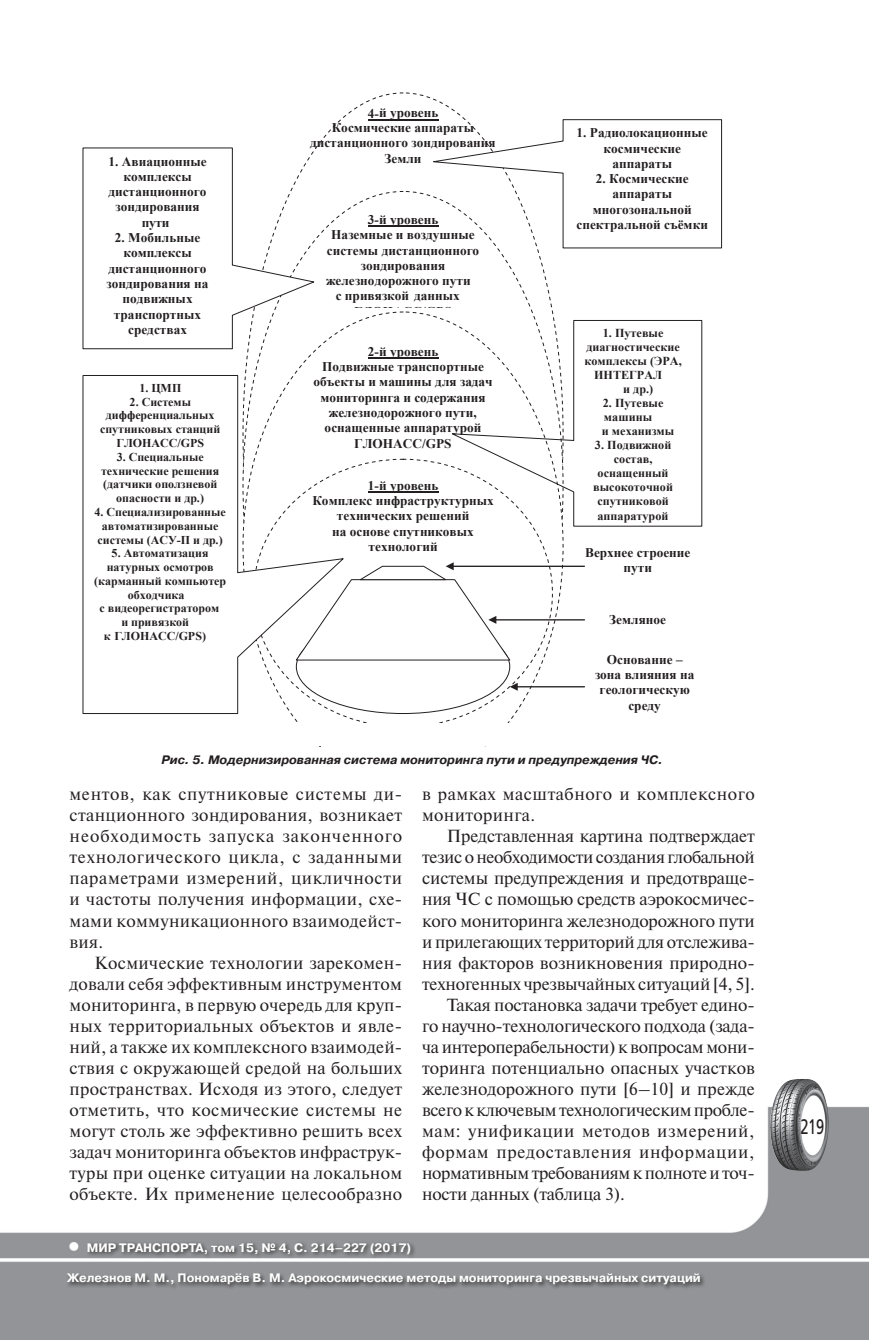
<style>
.page{position:relative;width:869px;height:1340px;background:#fff}
.page>*{position:absolute;margin:0;border:0;box-sizing:border-box;transform-origin:0 0}
.t1{font:700 24.5px "Pragmatica C";color:#fff}
.t2{font:21px "Free Set C";color:#231f20;scale:.7 1}
.t3{font:18.72px "Times New Roman";color:#231f20}
.Text{font:17.5px/21px "Newton C";letter-spacing:.02em;color:#231f20;text-align:justify}
.t4{font:700 13.3px/15.4px "Times New Roman";color:#231f20;text-align:center}
.подвал_bottom{font:700 12.25px "Pragmatica C";color:#fff}
.Podpisi{font:italic 700 12.25px "Pragmatica C";color:#231f20}
.Подвал_топ{font:700 12.25px "Pragmatica C";color:#fff}
.t5{font:700 12.08px/14.2px "Times New Roman";color:#231f20}
.t6{font:700 11.9px/13.8px "Times New Roman";letter-spacing:-.005em;color:#231f20;text-align:center}
</style>
<div class="page">
<img style="left:0;top:120px;width:868px;height:1219px">
<img style="left:769px;top:1078px;width:33px;height:85px">
<svg style="left:242px;top:92px;width:223px;height:99px"></svg>
<svg style="left:317px;top:191px;width:246px;height:120px"></svg>
<svg style="left:242px;top:311px;width:321px;height:412px"></svg>
<div style="left:253px;top:459px;width:299px;height:268px;background:#fff;border-radius:50%"></div>
<div style="left:573px;top:606px;width:128px;height:27px;background:#fff"></div>
<div style="left:573px;top:539px;width:128px;height:54px;background:#fff"></div>
<hr style="left:452px;top:565px;width:132px;height:2px;background:#231f20">
<hr style="left:495px;top:619px;width:89px;height:1px;background:#231f20">
<svg style="left:346px;top:562px;width:165px;height:99px"></svg>
<div style="left:584px;top:646px;width:120px;height:91px;background:#fff"></div>
<hr style="left:516px;top:686px;width:68px;height:1px;background:#231f20">
<svg style="left:509px;top:682px;width:8px;height:8px"></svg>
<hr style="left:367px;top:491px;width:71px;height:1px;background:#231f20">
<svg style="left:82px;top:374px;width:264px;height:340px"></svg>
<hr style="left:367px;top:357px;width:71px;height:1px;background:#231f20">
<svg style="left:447px;top:319px;width:255px;height:208px"></svg>
<hr style="left:367px;top:225px;width:71px;height:1px;background:#231f20">
<svg style="left:82px;top:147px;width:235px;height:203px"></svg>
<hr style="left:367px;top:119px;width:71px;height:2px;background:#231f20">
<svg style="left:425px;top:119px;width:297px;height:130px"></svg>
<svg style="left:82px;top:723px;width:620px;height:23px"></svg>
<div style="left:65px;top:1240px;width:640px;height:50px;background:#231f20;opacity:.75"></div>
<p class="t4" style="left:108px;top:153px;width:99px">1. Авиационные комплексы дистанционного зондирования пути</p>
<p class="t4" style="left:106px;top:229px;width:103px">2. Мобильные комплексы дистанционного зондирования на подвижных транспортных средствах</p>
<p class="t6" style="left:139px;top:381px;width:44px">1. ЦМП</p>
<p class="t6" style="left:100px;top:394px;width:122px">2. Системы дифференциальных спутниковых станций<br>ГЛОНАСС/GPS</p>
<p class="t6" style="left:101px;top:449px;width:119px">3. Специальные технические решения (датчики оползневой опасности и др.)</p>
<p class="t6" style="left:94px;top:504px;width:133px">4. Специализированные автоматизированные системы (АСУ-П и др.)</p>
<p class="t6" style="left:112px;top:546px;width:98px">5. Автоматизация</p>
<p class="t6" style="left:107px;top:560px;width:108px">натурных осмотров</p>
<p class="t6" style="left:94px;top:573px;width:133px">(карманный компьютер</p>
<p class="t6" style="left:128px;top:587px;width:58px">обходчика</p>
<p class="t6" style="left:99px;top:601px;width:121px">с видеорегистратором</p>
<p class="t6" style="left:121px;top:615px;width:69px">и привязкой</p>
<p class="t6" style="left:104px;top:629px;width:104px">к ГЛОНАСС/GPS)</p>
<p class="t4" style="left:310px;top:104px;width:187px">4-й уровень<br>Космические аппараты дистанционного зондирования<br>Земли</p>
<p class="t4" style="left:367px;top:211px;width:72px">3-й уровень</p>
<p class="t4" style="left:331px;top:227px;width:145px">Наземные и воздушные</p>
<p class="t4" style="left:326px;top:242px;width:154px">системы дистанционного</p>
<p class="t4" style="left:360px;top:257px;width:86px">зондирования</p>
<p class="t4" style="left:326px;top:272px;width:146px">железнодорожного пути</p>
<p class="t4" style="left:335px;top:288px;width:125px">с привязкой данных</p>
<p class="t4" style="left:354px;top:303px;width:99px">ГЛОНАСС/GPS</p>
<p class="t4" style="left:313px;top:343px;width:181px">2-й уровень<br>Подвижные транспортные объекты и машины для задач мониторинга и содержания железнодорожного пути, оснащенные аппаратурой<br>ГЛОНАСС/GPS</p>
<p class="t4" style="left:312px;top:477px;width:183px">1-й уровень<br>Комплекс инфраструктурных технических решений<br>на основе спутниковых технологий</p>
<p class="t4" style="left:576px;top:125px;width:133px">1. Радиолокационные космические аппараты</p>
<p class="t4" style="left:576px;top:171px;width:133px">2. Космические аппараты многозональной спектральной съёмки</p>
<p class="t5" style="left:602px;top:325px;width:62px">1. Путевые</p>
<p class="t5" style="left:586px;top:340px;width:95px">диагностические</p>
<p class="t5" style="left:584px;top:354px;width:99px">комплексы (ЭРА,</p>
<p class="t5" style="left:594px;top:368px;width:69px">ИНТЕГРАЛ</p>
<p class="t5" style="left:623px;top:382px;width:31px">и др.)</p>
<p class="t5" style="left:601px;top:396px;width:74px">2. Путевые машины<br>и механизмы</p>
<p class="t5" style="left:593px;top:438px;width:81px;text-align:center">3. Подвижной состав, оснащенный высокоточной спутниковой аппаратурой</p>
<p class="t4" style="left:585px;top:544px;width:107px">Верхнее строение пути</p>
<p class="t4" style="left:609px;top:611px;width:58px">Земляное</p>
<p class="t4" style="left:594px;top:651px;width:101px">Основание – зона влияния на геологическую среду</p>
<p class="Podpisi" style="left:161px;top:752px;width:502px">Рис. 5. Модернизированная система мониторинга пути и предупреждения ЧС.</p>
<p class="t3" style="left:82px;top:783px;width:31px">ЧС.</p>
<p class="Text" style="left:69px;top:784px;width:334px">ментов, как спутниковые системы ди&shy;станционного зондирования, возникает необходимость запуска законченного технологического цикла, с заданными параметрами измерений, цикличности и частоты получения информации, схе&shy;мами коммуникационного взаимодейст&shy;вия.</p>
<p class="Text" style="left:69px;top:952px;width:334px;text-indent:25px">Космические технологии зарекомен&shy;довали себя эффективным инструментом мониторинга, в первую очередь для круп&shy;ных территориальных объектов и явле&shy;ний, а также их комплексного взаимодей&shy;ствия с окружающей средой на больших пространствах. Исходя из этого, следует отметить, что космические системы не могут столь же эффективно решить всех задач мониторинга объектов инфраструк&shy;туры при оценке ситуации на локальном объекте. Их применение целесообразно</p>
<p class="Text" style="left:422px;top:784px;width:334px">в рамках масштабного и комплексного мониторинга.</p>
<p class="Text" style="left:422px;top:826px;width:334px;text-indent:25px">Представленная картина подтверждает тезис онеобходимости создания глобальной системы предупреждения и предотвраще&shy;ния ЧС с помощью средств аэрокосмичес&shy;кого мониторинга железнодорожного пути и прилегающих территорий для отслежива&shy;ния факторов возникновения природно&shy;техногенных чрезвычайных ситуаций [4, 5].</p>
<p class="Text" style="left:422px;top:994px;width:334px;text-indent:25px">Такая постановка задачи требует едино&shy;го научно-технологического подхода (зада&shy;ча интероперабельности) к вопросам мони&shy;торинга потенциально опасных участков железнодорожного пути [6–10] и прежде всего к ключевым технологическим пробле&shy;мам: унификации методов измерений, формам предоставления информации, нормативным требованиям к полноте и точ&shy;ности данных (таблица 3).</p>
<h1 class="t1" style="left:66px;top:1232px;width:18px">•</h1>
<p class="Подвал_топ" style="left:87px;top:1240px;width:326px">МИР ТРАНСПОРТА, том 15, № 4, С. 214–227 (2017)</p>
<p class="подвал_bottom" style="left:67px;top:1271px;width:635px">Железнов М. М., Пономарёв В. М. Аэрокосмические методы мониторинга чрезвычайных ситуаций</p>
<p class="t2" style="left:800px;top:1115px;width:35px">219</p>
</div>
